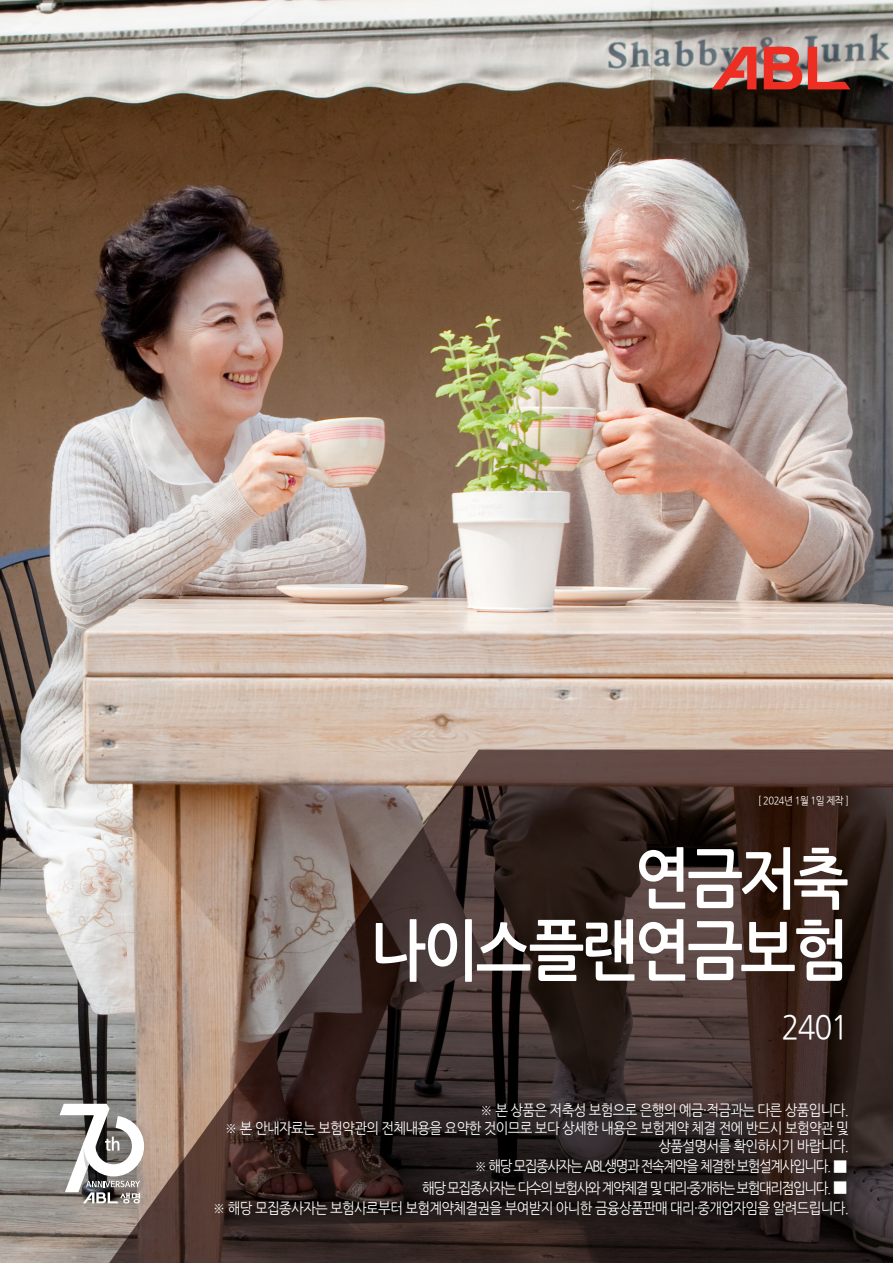
<style>
.page{position:relative;width:893px;height:1263px;background:#fff}
.page>*{position:absolute;margin:0;border:0;box-sizing:border-box;transform-origin:0 0}
.N표지_무배당_알리안츠{font:700 66px "Nanum Gothic";letter-spacing:-.05em;color:#fff;scale:.9 1}
.N표지_무배당_알리안츠-2{font:33px "Nanum Gothic OTF";color:#fff;scale:.9 1}
.N표지_무배당_알리안츠-3{font:15px/18px "Nanum Gothic OTF";letter-spacing:-.05em;color:#fff;text-align:right;scale:.9 1}
.N표지_무배당_알리안츠-4{font:15px "Nanum Gothic OTF";letter-spacing:-.1em;color:#fff;scale:.9 1}
.표지_제작일자{font:10.5px "Nanum Gothic";letter-spacing:-.05em;color:#fff;scale:.9 1}
.s1{font-family:"Nanum Gothic OTF Extra";font-weight:700;font-size:18px}
</style>
<div class="page">
<img style="left:0;top:0;width:893px;height:1263px">
<svg style="left:808px;top:47px;width:42px;height:42px;background:#bb7a73"></svg>
<svg style="left:712px;top:47px;width:44px;height:42px;background:#bd635b"></svg>
<svg style="left:764px;top:47px;width:38px;height:42px;background:#d65046"></svg>
<svg style="left:100px;top:749px;width:793px;height:514px;background:#50403a"></svg>
<svg style="left:60px;top:1104px;width:84px;height:99px"></svg>
<p class="표지_제작일자" style="left:758px;top:796px;width:102px">[ 2024년 1월 1일 제작 ]</p>
<p class="N표지_무배당_알리안츠" style="left:634px;top:846px;width:240px">연금저축</p>
<p class="N표지_무배당_알리안츠" style="left:370px;top:918px;width:533px">나이스플랜연금보험</p>
<p class="N표지_무배당_알리안츠-2" style="left:781px;top:1008px;width:77px">2401</p>
<p class="N표지_무배당_알리안츠-3" style="left:480px;top:1101px;width:411px">※ 본 상품은 저축성 보험으로 은행의 예금·적금과는 다른 상품입니다.</p>
<p class="N표지_무배당_알리안츠-3" style="left:225px;top:1119px;width:695px">※ 본 안내자료는 보험약관의 전체내용을 요약한 것이므로 보다 상세한 내용은 보험계약 체결 전에 반드시 보험약관 및 상품설명서를 확인하시기 바랍니다.</p>
<p class="N표지_무배당_알리안츠-4" style="left:475px;top:1157px;width:417px">※ 해당 모집종사자는 ABL생명과 전속계약을 체결한 보험설계사입니다.<span class="s1">■</span></p>
<p class="N표지_무배당_알리안츠-4" style="left:422px;top:1179px;width:476px">해당 모집종사자는 다수의 보험사와 계약체결 및 대리·중개하는 보험대리점입니다.<span class="s1">■</span></p>
<p class="N표지_무배당_알리안츠-3" style="left:213px;top:1198px;width:708px">※ 해당 모집종사자는 보험사로부터 보험계약체결권을 부여받지 아니한 금융상품판매 대리·중개업자임을 알려드립니다.</p>
</div>
